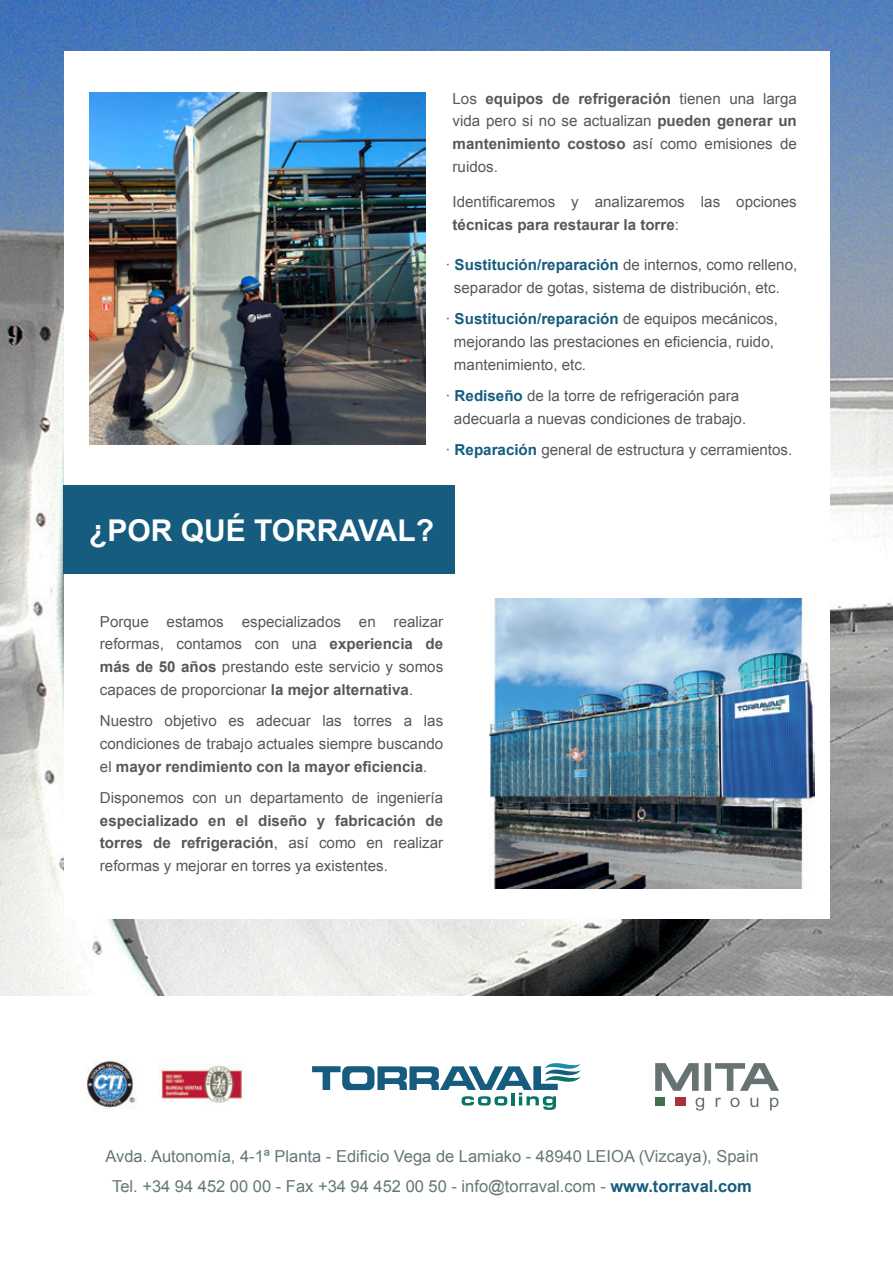
<style>
.page{position:relative;width:893px;height:1263px;background:#fff}
.page>*{position:absolute;margin:0;border:0;box-sizing:border-box;transform-origin:0 0}
.t1{font:700 30px "Arial";color:#fff}
.Texto_Comun{font:16.5px "Arial";color:#657778}
.Texto_Comun_Flyers{font:15.15px/22.6px "Arial";color:#57585a;text-align:justify}
.Lista_comun{font:15.15px/22.6px "Arial";color:#57585a;text-align:center}
.s1{font-weight:700}
.s2{font-weight:700;color:#165c7e}
</style>
<div class="page">
<img style="left:0;top:0;width:893px;height:996px">
<div style="left:64px;top:51px;width:766px;height:867px;background:#fff"></div>
<img style="left:87px;top:1061px;width:49px;height:49px">
<img style="left:159px;top:1065px;width:85px;height:38px">
<svg style="left:655px;top:1063px;width:124px;height:28px"></svg>
<svg style="left:695px;top:1097px;width:9px;height:14px"></svg>
<svg style="left:716px;top:1097px;width:5px;height:10px"></svg>
<svg style="left:730px;top:1097px;width:9px;height:10px"></svg>
<svg style="left:750px;top:1098px;width:8px;height:9px"></svg>
<svg style="left:770px;top:1097px;width:8px;height:13px"></svg>
<div style="left:655px;top:1097px;width:10px;height:8px;background:#406f48"></div>
<div style="left:676px;top:1097px;width:10px;height:8px;background:#a83339"></div>
<svg style="left:312px;top:1063px;width:269px;height:47px"></svg>
<div style="left:64px;top:486px;width:391px;height:88px;background:#165c7e"></div>
<img style="left:90px;top:93px;width:336px;height:351px">
<img style="left:489px;top:598px;width:325px;height:291px">
<p class="Texto_Comun_Flyers" style="left:452px;top:87px;width:346px">Los <span class="s1">equipos de refrigeración</span> tienen una larga vida pero si no se actualizan <span class="s1">pueden generar un mantenimiento costoso</span> así como emisiones de ruidos.</p>
<p class="Texto_Comun_Flyers" style="left:452px;top:191px;width:346px">Identificaremos y analizaremos las opciones <span class="s1">técnicas para restaurar la torre</span>:</p>
<p class="Lista_comun" style="left:445px;top:254px;width:353px">· <span class="s2">Sustitución/reparación</span> de internos, como relleno, separador de gotas, sistema de distribución, etc.</p>
<p class="Lista_comun" style="left:454px;top:308px;width:325px;text-align:left;text-indent:-9px">· <span class="s2">Sustitución/reparación</span> de equipos mecánicos, mejorando las prestaciones en eficiencia, ruido, mantenimiento, etc.</p>
<p class="Lista_comun" style="left:445px;top:385px;width:302px">· <span class="s2">Rediseño</span> de la torre de refrigeración para adecuarla a nuevas condiciones de trabajo.</p>
<p class="Lista_comun" style="left:445px;top:439px;width:348px">· <span class="s2">Reparación</span> general de estructura y cerramientos.</p>
<p class="t1" style="left:89px;top:510px;width:346px">¿POR QUÉ TORRAVAL?</p>
<p class="Texto_Comun_Flyers" style="left:100px;top:610px;width:345px">Porque estamos especializados en realizar reformas, contamos con una <span class="s1">experiencia de más de 50 años</span> prestando este servicio y somos capaces de proporcionar <span class="s1">la mejor alternativa</span>.</p>
<p class="Texto_Comun_Flyers" style="left:100px;top:710px;width:345px">Nuestro objetivo es adecuar las torres a las condiciones de trabajo actuales siempre buscando el <span class="s1">mayor rendimiento con la mayor eficiencia</span>.</p>
<p class="Texto_Comun_Flyers" style="left:100px;top:786px;width:345px">Disponemos con un departamento de ingeniería <span class="s1">especializado en el diseño y fabricación de torres de refrigeración</span>, así como en realizar reformas y mejorar en torres ya existentes.</p>
<p class="Texto_Comun" style="left:105px;top:1145px;width:655px">Avda. Autonomía, 4-1ª Planta - Edificio Vega de Lamiako - 48940 LEIOA (Vizcaya), Spain</p>
<p class="Texto_Comun" style="left:112px;top:1175px;width:641px">Tel. +34 94 452 00 00 - Fax +34 94 452 00 50 - info@torraval.com - <span class="s2">www.torraval.com</span></p>
</div>
